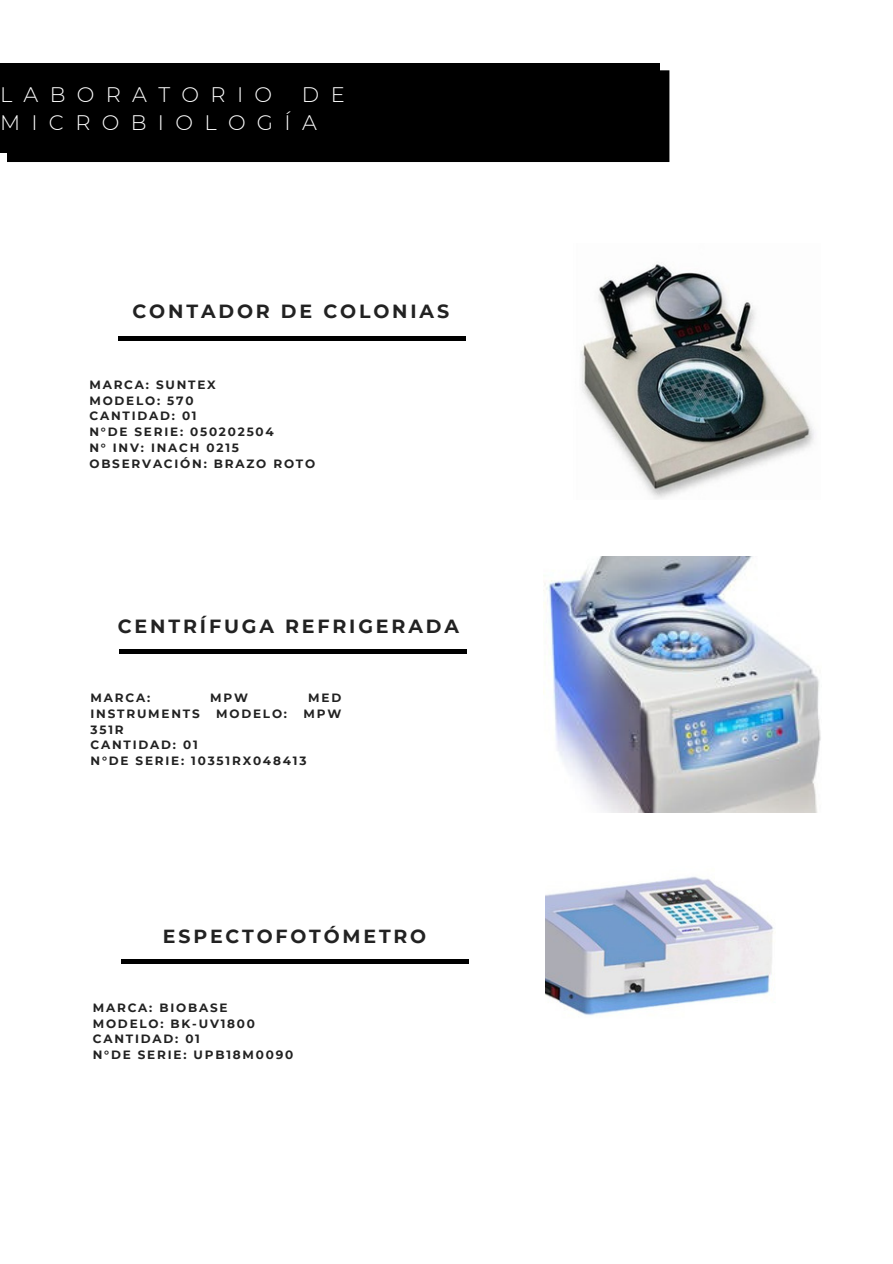
<style>
.page{position:relative;width:893px;height:1264px;background:#fff}
.page>*{position:absolute;margin:0;border:0;box-sizing:border-box;transform-origin:0 0}
.t1{font:300 21px/28.2px "Montserrat";letter-spacing:.54em;color:#fff}
.t2{font:700 19.05px "Montserrat";letter-spacing:.15em;color:#222}
.t3{font:700 18.9px "Montserrat";letter-spacing:.15em;color:#222}
.t4{font:700 12px/15.8px "Montserrat";letter-spacing:.15em;color:#222}
</style>
<div class="page">
<div style="left:7px;top:70px;width:662px;height:92px;background:#000"></div>
<div style="left:0;top:63px;width:660px;height:89px;background:#000"></div>
<img style="left:580px;top:264px;width:235px;height:235px">
<hr style="left:118px;top:337px;width:347px;height:3px;background:#000">
<img style="left:543px;top:557px;width:278px;height:255px">
<hr style="left:119px;top:650px;width:348px;height:3px;background:#000">
<img style="left:546px;top:876px;width:228px;height:140px">
<hr style="left:121px;top:959px;width:348px;height:4px;background:#000">
<p class="t1" style="left:0;top:80px;width:274px">LABORATORIO</p>
<p class="t1" style="left:0;top:80px;width:346px;text-indent:302px">D E<br>MICROBIOLOGÍA</p>
<p class="t2" style="left:132px;top:299px;width:318px">CONTADOR DE COLONIAS</p>
<p class="t4" style="left:89px;top:376px;width:128px">MARCA: SUNTEX</p>
<p class="t4" style="left:89px;top:392px;width:106px">MODELO: 570</p>
<p class="t4" style="left:89px;top:408px;width:109px">CANTIDAD: 01</p>
<p class="t4" style="left:89px;top:424px;width:186px">N°DE SERIE: 050202504</p>
<p class="t4" style="left:89px;top:439px;width:227px">N° INV: INACH 0215<br>OBSERVACIÓN: BRAZO ROTO</p>
<p class="t2" style="left:118px;top:615px;width:342px">CENTRÍFUGA REFRIGERADA</p>
<p class="t4" style="left:90px;top:689px;width:61px">MARCA:</p>
<p class="t4" style="left:210px;top:689px;width:39px">MPW</p>
<p class="t4" style="left:308px;top:689px;width:34px">MED</p>
<p class="t4" style="left:90px;top:705px;width:111px">INSTRUMENTS</p>
<p class="t4" style="left:216px;top:705px;width:72px">MODELO:</p>
<p class="t4" style="left:303px;top:705px;width:39px">MPW</p>
<p class="t4" style="left:90px;top:721px;width:35px">351R</p>
<p class="t4" style="left:90px;top:737px;width:109px">CANTIDAD: 01</p>
<p class="t4" style="left:90px;top:752px;width:217px">N°DE SERIE: 10351RX048413</p>
<p class="t3" style="left:163px;top:925px;width:265px">ESPECTOFOTÓMETRO</p>
<p class="t4" style="left:93px;top:999px;width:136px">MARCA: BIOBASE</p>
<p class="t4" style="left:93px;top:1015px;width:164px">MODELO: BK-UV1800<br>CANTIDAD: 01</p>
<p class="t4" style="left:93px;top:1046px;width:202px">N°DE SERIE: UPB18M0090</p>
</div>
